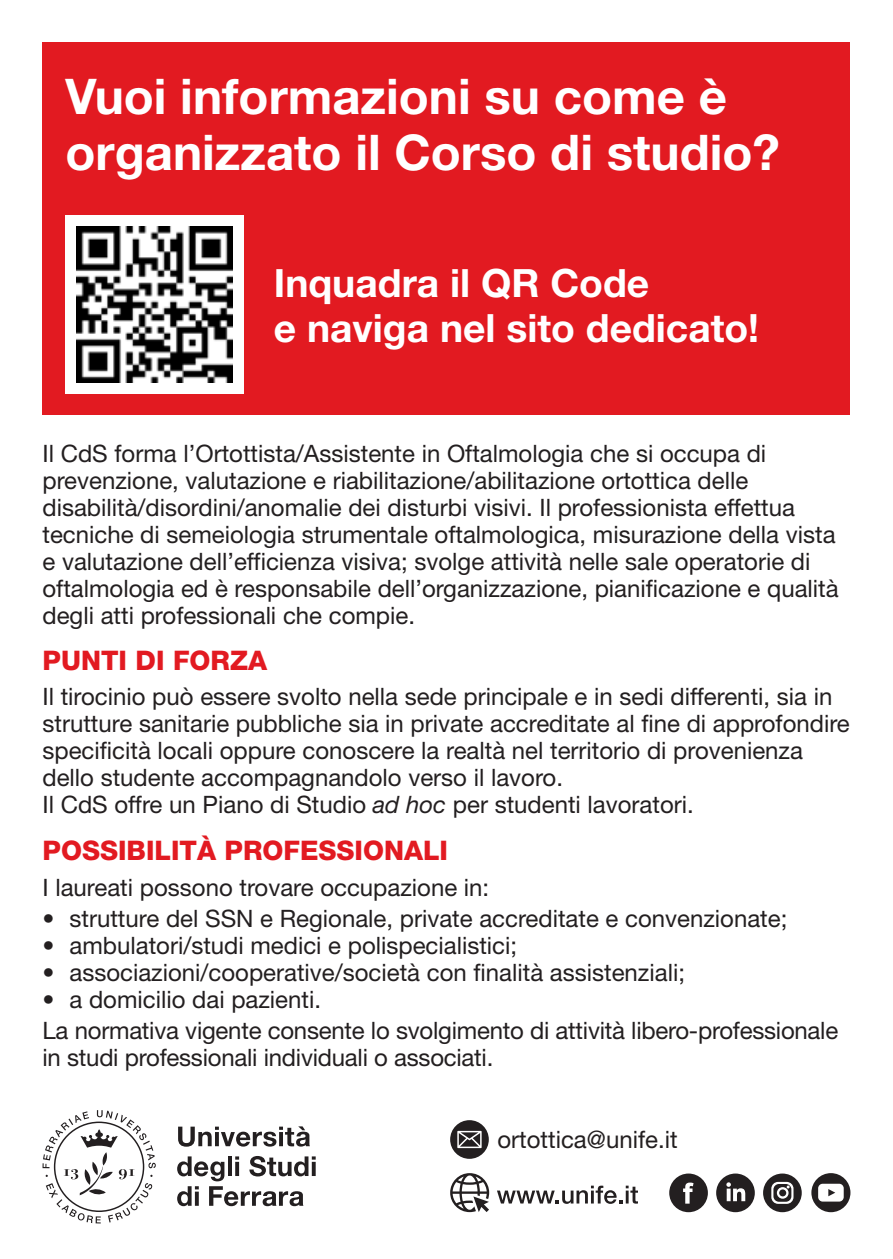
<style>
.page{position:relative;width:893px;height:1259px;background:#fff}
.page>*{position:absolute;margin:0;border:0;box-sizing:border-box;transform-origin:0 0}
.t1{font:700 49.2px/55.8px "Helvetica Neue";color:#fff}
.t2{font:700 39px "Helvetica Neue";color:#fff}
.t3{font:800 27px "Helvetica Neue";color:#e21a21}
.t4{font:24px/27px "Helvetica Neue";color:#231f20}
.s1{font-style:italic}
</style>
<div class="page">
<div style="left:43px;top:43px;width:807px;height:372px;background:#e21a21"></div>
<div style="left:65px;top:215px;width:179px;height:178px;background:#fff"></div>
<img style="left:76px;top:226px;width:157px;height:156px">
<svg style="left:811px;top:1173px;width:39px;height:39px"></svg>
<svg style="left:497px;top:1185px;width:141px;height:18px"></svg>
<svg style="left:450px;top:1173px;width:39px;height:39px"></svg>
<svg style="left:669px;top:1173px;width:39px;height:39px"></svg>
<svg style="left:716px;top:1173px;width:39px;height:39px"></svg>
<svg style="left:763px;top:1173px;width:39px;height:39px"></svg>
<svg style="left:178px;top:1126px;width:132px;height:20px"></svg>
<svg style="left:177px;top:1156px;width:139px;height:50px"></svg>
<svg style="left:43px;top:1110px;width:113px;height:113px"></svg>
<svg style="left:450px;top:1120px;width:39px;height:38px"></svg>
<p class="t1" style="left:65px;top:68px;width:716px">Vuoi informazioni su come è organizzato il Corso di studio?</p>
<p class="t2" style="left:274px;top:259px;width:377px">Inquadra il QR Code</p>
<p class="t2" style="left:274px;top:304px;width:487px">e naviga nel sito dedicato!</p>
<p class="t4" style="left:43px;top:440px;width:798px">Il CdS forma l’Ortottista/Assistente in Oftalmologia che si occupa di prevenzione, valutazione e riabilitazione/abilitazione ortottica delle disabilità/disordini/anomalie dei disturbi visivi. Il professionista effettua tecniche di semeiologia strumentale oftalmologica, misurazione della vista e valutazione dell’efficienza visiva; svolge attività nelle sale operatorie di oftalmologia ed è responsabile dell’organizzazione, pianificazione e qualità degli atti professionali che compie.</p>
<p class="t3" style="left:43px;top:644px;width:226px">PUNTI DI FORZA</p>
<p class="t4" style="left:43px;top:683px;width:809px">Il tirocinio può essere svolto nella sede principale e in sedi differenti, sia in strutture sanitarie pubbliche sia in private accreditate al fine di approfondire specificità locali oppure conoscere la realtà nel territorio di provenienza dello studente accompagnandolo verso il lavoro.</p>
<p class="t4" style="left:43px;top:791px;width:653px">Il CdS offre un Piano di Studio <span class="s1">ad hoc</span> per studenti lavoratori.</p>
<p class="t3" style="left:43px;top:834px;width:407px">POSSIBILITÀ PROFESSIONALI</p>
<p class="t4" style="left:43px;top:873px;width:448px">I laureati possono trovare occupazione in:</p>
<p class="t4" style="left:43px;top:904px;width:746px">• strutture del SSN e Regionale, private accreditate e convenzionate;</p>
<p class="t4" style="left:43px;top:931px;width:476px">• ambulatori/studi medici e polispecialistici;</p>
<p class="t4" style="left:43px;top:958px;width:644px">• associazioni/cooperative/società con finalità assistenziali;</p>
<p class="t4" style="left:43px;top:985px;width:280px">• a domicilio dai pazienti.</p>
<p class="t4" style="left:43px;top:1017px;width:797px">La normativa vigente consente lo svolgimento di attività libero-professionale in studi professionali individuali o associati.</p>
<p class="t4" style="left:497px;top:1126px;width:182px">ortottica@unife.it</p>
</div>
